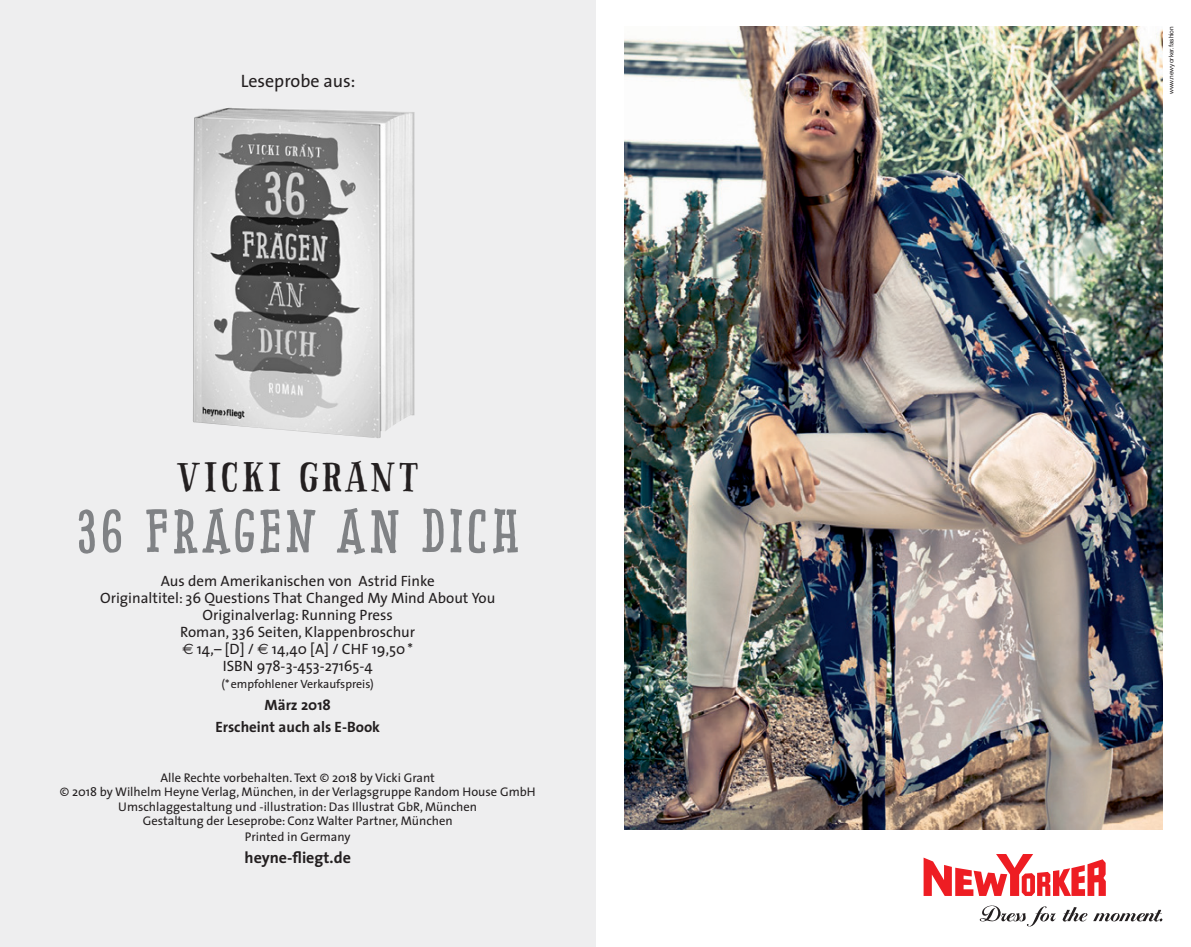
<style>
.page{position:relative;width:1191px;height:947px;background:#fff}
.page>*{position:absolute;margin:0;border:0;box-sizing:border-box;transform-origin:0 0}
.t1{font:60px "Pinto NO 02";letter-spacing:.04em;color:#808285}
.t2{font:40px "Pinto NO 03";letter-spacing:.07em;color:#231f20}
.t3{font:18px "The Sans";color:#231f20}
.t4{font:700 16px "The Sans";color:#231f20}
.t5{font:15px "The Sans";color:#231f20}
.t6{font:700 15px "The Sans";color:#231f20}
.t7{font:12.6px "The Sans";color:#231f20}
.t8{font:12px "The Sans";color:#231f20}
.t9{font:6.2px "N Haas Grotesk TX Pro 55 Rg";color:#231f20}
.s1{font-family:"Euro Sans"}
</style>
<div class="page">
<div style="left:0;top:0;width:595px;height:947px;background:#eeeeef"></div>
<img style="left:624px;top:26px;width:538px;height:803px">
<svg style="left:923px;top:854px;width:182px;height:42px"></svg>
<svg style="left:979px;top:905px;width:76px;height:22px"></svg>
<svg style="left:1093px;top:910px;width:69px;height:11px"></svg>
<svg style="left:1062px;top:907px;width:25px;height:14px"></svg>
<img style="left:193px;top:107px;width:221px;height:331px">
<p class="t3" style="left:241px;top:66px;width:116px">Leseprobe aus:</p>
<p class="t2" style="left:177px;top:453px;width:244px">VICKI GRANT</p>
<p class="t1" style="left:76px;top:495px;width:446px">36 FRAGEN AN DICH</p>
<p class="t5" style="left:161px;top:568px;width:275px">Aus dem Amerikanischen von Astrid Finke</p>
<p class="t5" style="left:100px;top:585px;width:397px">Originaltitel: 36 Questions That Changed My Mind About You</p>
<p class="t5" style="left:203px;top:602px;width:192px">Originalverlag: Running Press</p>
<p class="t5" style="left:180px;top:619px;width:236px">Roman, 336 Seiten, Klappenbroschur</p>
<p class="t5" style="left:182px;top:636px;width:232px"><span class="s1">€</span> 14,– [D] / <span class="s1">€</span> 14,40 [A] / CHF 19,50 *</p>
<p class="t5" style="left:223px;top:653px;width:151px">ISBN 978-3-453-27165-4</p>
<p class="t8" style="left:221px;top:674px;width:154px">(*empfohlener Verkaufspreis)</p>
<p class="t6" style="left:265px;top:692px;width:68px">März 2018</p>
<p class="t6" style="left:215px;top:714px;width:166px">Erscheint auch als E-Book</p>
<p class="t7" style="left:160px;top:767px;width:276px">Alle Rechte vorbehalten. Text © 2018 by Vicki Grant</p>
<p class="t7" style="left:60px;top:781px;width:477px">© 2018 by Wilhelm Heyne Verlag, München, in der Verlagsgruppe Random House GmbH</p>
<p class="t7" style="left:118px;top:796px;width:360px">Umschlaggestaltung und -illustration: Das Illustrat GbR, München</p>
<p class="t7" style="left:143px;top:810px;width:311px">Gestaltung der Leseprobe: Conz Walter Partner, München</p>
<p class="t7" style="left:245px;top:826px;width:107px">Printed in Germany</p>
<p class="t4" style="left:244px;top:844px;width:108px">heyne-fliegt.de</p>
<p class="t9" style="left:1167px;top:94px;width:70px;rotate:-90deg">www.newyorker.fashion</p>
</div>
